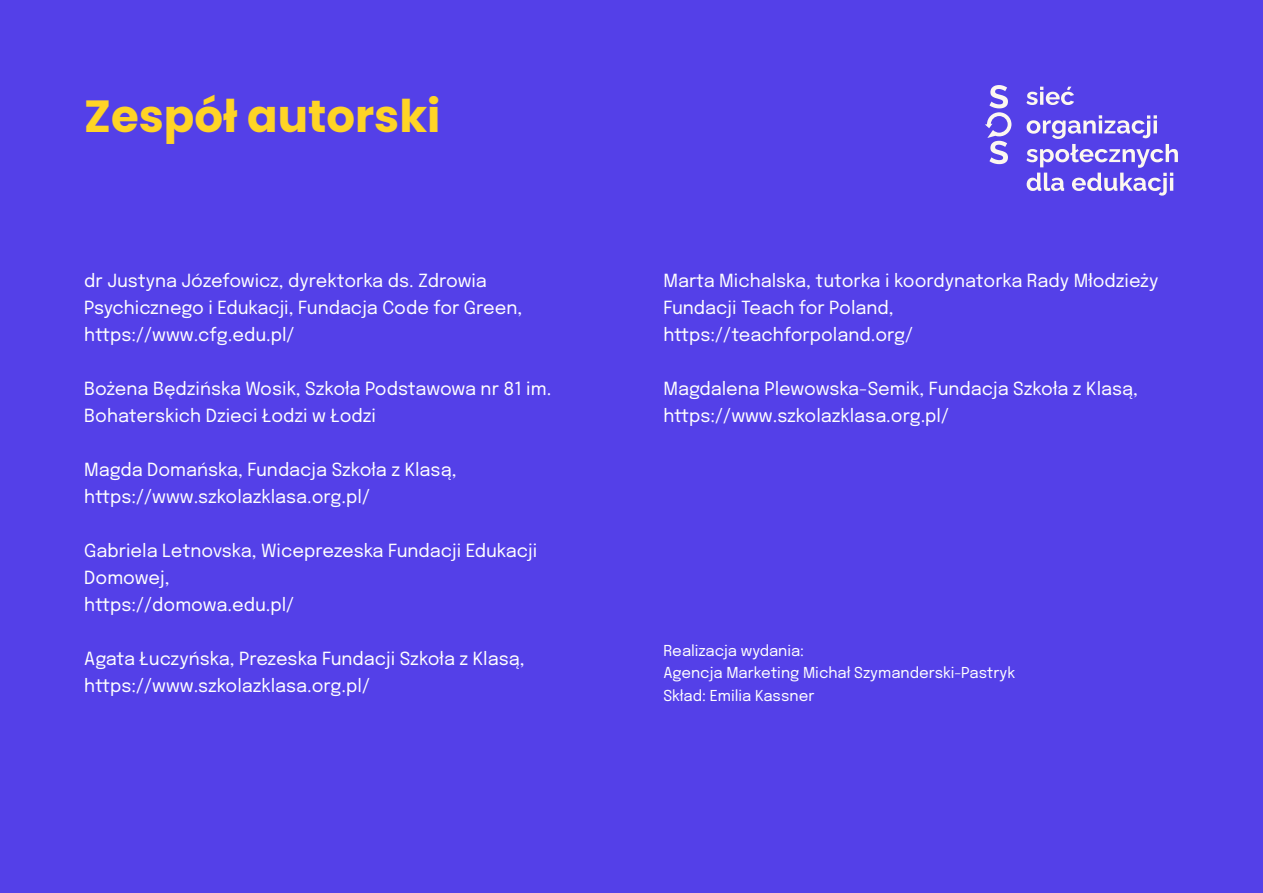
<style>
.page{position:relative;width:1263px;height:893px;background:#5440e8}
.page>*{position:absolute;margin:0;border:0;box-sizing:border-box;transform-origin:0 0}
.t1{font:700 45px "Poppins";color:#ffd426}
.t2{font:18px/27px "Epilogue";color:#fff}
.t3{font:15px "Epilogue";color:#fff}
</style>
<div class="page">
<svg style="left:1026px;top:87px;width:48px;height:18px"></svg>
<svg style="left:1026px;top:115px;width:152px;height:81px"></svg>
<svg style="left:985px;top:85px;width:26px;height:79px"></svg>
<p class="t1" style="left:84px;top:90px;width:358px">Zespół autorski</p>
<p class="t2" style="left:84px;top:266px;width:440px">dr Justyna Józefowicz, dyrektorka ds. Zdrowia<br>Psychicznego i Edukacji, Fundacja Code for Green, https://www.cfg.edu.pl/</p>
<p class="t2" style="left:84px;top:374px;width:468px">Bożena Będzińska Wosik, Szkoła Podstawowa nr 81 im.<br>Bohaterskich Dzieci Łodzi w Łodzi</p>
<p class="t2" style="left:84px;top:455px;width:374px">Magda Domańska, Fundacja Szkoła z Klasą, https://www.szkolazklasa.org.pl/</p>
<p class="t2" style="left:84px;top:536px;width:454px">Gabriela Letnovska, Wiceprezeska Fundacji Edukacji<br>Domowej,<br>https://domowa.edu.pl/</p>
<p class="t2" style="left:84px;top:644px;width:442px">Agata Łuczyńska, Prezeska Fundacji Szkoła z Klasą, https://www.szkolazklasa.org.pl/</p>
<p class="t2" style="left:663px;top:266px;width:496px">Marta Michalska, tutorka i koordynatorka Rady Młodzieży<br>Fundacji Teach for Poland,</p>
<p class="t2" style="left:663px;top:320px;width:251px">https://teachforpoland.org/</p>
<p class="t2" style="left:663px;top:374px;width:476px">Magdalena Plewowska-Semik, Fundacja Szkoła z Klasą, https://www.szkolazklasa.org.pl/</p>
<p class="t3" style="left:663px;top:640px;width:142px">Realizacja wydania:</p>
<p class="t3" style="left:663px;top:662px;width:353px">Agencja Marketing Michał Szymanderski-Pastryk</p>
<p class="t3" style="left:663px;top:685px;width:153px">Skład: Emilia Kassner</p>
</div>
